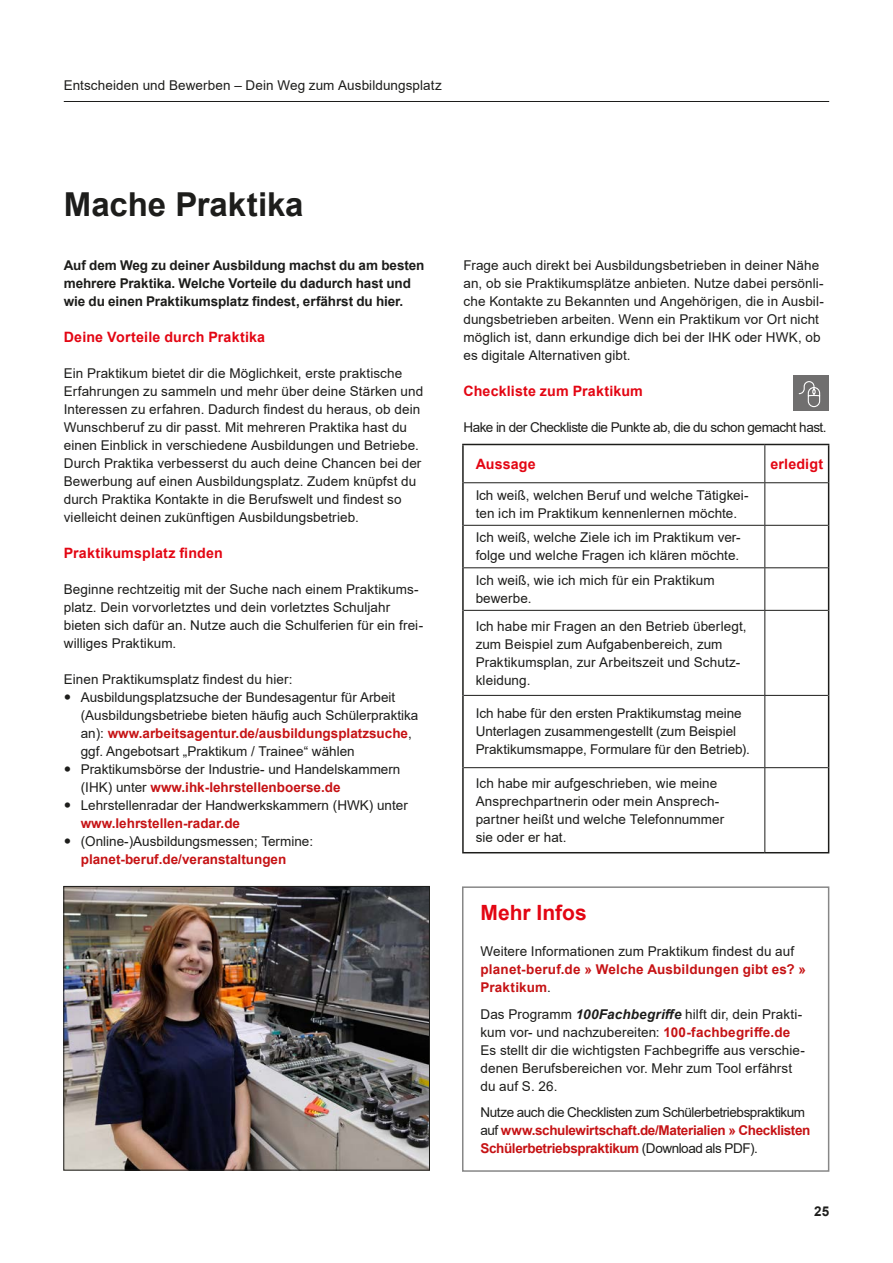
<style>
.page{position:relative;width:893px;height:1263px;background:#fff}
.page>*{position:absolute;margin:0;border:0;box-sizing:border-box;transform-origin:0 0}
.h1_Headline_Gross{font:700 33px "Arial";color:#1d1d1b}
.h2_Headline_Infokasten{font:700 21px "Arial";color:#e30613}
.h2_Subheadline_bold{font:700 14.25px "Arial";letter-spacing:.01em;color:#e30613}
.TH_Tabellenkopfzeile{font:700 14.25px "Arial";letter-spacing:.01em;color:#e30613}
.p_Fließtext{font:13.5px/18px "Arial";letter-spacing:.005em;color:#1d1d1b}
.Tabellentexte{font:13.5px/18px "Arial";letter-spacing:.005em;color:#1d1d1b}
.p_Fließtext_Infokasten{font:13.5px/18px "Arial";letter-spacing:.005em;color:#1d1d1b}
.p_Fließtext_Infokasten-2{font:700 13.5px/18px "Arial";letter-spacing:-.02em;color:#c61315}
.Anreisser{font:700 13.5px/18px "Arial";letter-spacing:-.005em;color:#1d1d1b}
.p_Fließtext_Infokasten-3{font:700 13.5px/18px "Arial";letter-spacing:.015em;color:#c61315}
.p_Fließtext-2{font:13.5px "Arial";letter-spacing:-.035em;color:#1d1d1b}
.s1{font-weight:700;color:#c61315}
.s2{font-weight:400;color:#1d1d1b}
.s3{font-weight:700;font-style:italic}
</style>
<div class="page">
<hr style="left:64px;top:101px;width:765px;height:1px;background:#1d1d1b">
<div style="left:462px;top:886px;width:367px;height:286px;border:2px solid #878787"></div>
<hr style="left:764px;top:445px;width:1px;height:37px;background:#1d1d1b">
<hr style="left:764px;top:483px;width:1px;height:42px;background:#1d1d1b">
<hr style="left:464px;top:525px;width:301px;height:1px;background:#1d1d1b">
<hr style="left:765px;top:525px;width:63px;height:1px;background:#1d1d1b">
<hr style="left:764px;top:526px;width:1px;height:41px;background:#1d1d1b">
<hr style="left:464px;top:567px;width:301px;height:1px;background:#1d1d1b">
<hr style="left:765px;top:567px;width:63px;height:1px;background:#1d1d1b">
<hr style="left:764px;top:568px;width:1px;height:42px;background:#1d1d1b">
<hr style="left:464px;top:610px;width:301px;height:1px;background:#1d1d1b">
<hr style="left:765px;top:610px;width:63px;height:1px;background:#1d1d1b">
<hr style="left:764px;top:611px;width:1px;height:84px;background:#1d1d1b">
<hr style="left:464px;top:695px;width:301px;height:1px;background:#1d1d1b">
<hr style="left:765px;top:695px;width:63px;height:1px;background:#1d1d1b">
<hr style="left:764px;top:696px;width:1px;height:71px;background:#1d1d1b">
<hr style="left:764px;top:768px;width:1px;height:84px;background:#1d1d1b">
<hr style="left:462px;top:444px;width:303px;height:1px;background:#1d1d1b">
<hr style="left:462px;top:445px;width:2px;height:38px;background:#1d1d1b">
<hr style="left:765px;top:444px;width:64px;height:1px;background:#1d1d1b">
<hr style="left:828px;top:445px;width:1px;height:38px;background:#1d1d1b">
<hr style="left:464px;top:482px;width:301px;height:1px;background:#1d1d1b">
<hr style="left:765px;top:482px;width:63px;height:1px;background:#1d1d1b">
<hr style="left:462px;top:483px;width:2px;height:42px;background:#1d1d1b">
<hr style="left:828px;top:483px;width:1px;height:42px;background:#1d1d1b">
<hr style="left:462px;top:525px;width:2px;height:43px;background:#1d1d1b">
<hr style="left:828px;top:525px;width:1px;height:43px;background:#1d1d1b">
<hr style="left:462px;top:568px;width:2px;height:42px;background:#1d1d1b">
<hr style="left:828px;top:568px;width:1px;height:42px;background:#1d1d1b">
<hr style="left:462px;top:610px;width:2px;height:85px;background:#1d1d1b">
<hr style="left:828px;top:610px;width:1px;height:85px;background:#1d1d1b">
<hr style="left:462px;top:695px;width:2px;height:73px;background:#1d1d1b">
<hr style="left:828px;top:695px;width:1px;height:73px;background:#1d1d1b">
<hr style="left:462px;top:768px;width:2px;height:84px;background:#1d1d1b">
<hr style="left:828px;top:768px;width:1px;height:84px;background:#1d1d1b">
<hr style="left:462px;top:852px;width:303px;height:1px;background:#1d1d1b">
<hr style="left:765px;top:852px;width:64px;height:1px;background:#1d1d1b">
<hr style="left:464px;top:767px;width:301px;height:1px;background:#1d1d1b">
<hr style="left:765px;top:767px;width:63px;height:1px;background:#1d1d1b">
<div style="left:793px;top:375px;width:36px;height:36px;background:#706f6f"></div>
<svg style="left:798px;top:381px;width:23px;height:27px"></svg>
<img style="left:65px;top:888px;width:363px;height:280px">
<div style="left:63px;top:886px;width:367px;height:284px;border:1px solid #1d1d1b"></div>
<p class="p_Fließtext" style="left:64px;top:76px;width:379px">Entscheiden und Bewerben – Dein Weg zum Ausbildungsplatz</p>
<h1 class="h1_Headline_Gross" style="left:64px;top:181px;width:241px">Mache Praktika</h1>
<p class="Anreisser" style="left:64px;top:256px;width:362px">Auf dem Weg zu deiner Ausbildung machst du am besten mehrere Praktika. Welche Vorteile du dadurch hast und wie du einen Praktikumsplatz findest, erfährst du hier.</p>
<h2 class="h2_Subheadline_bold" style="left:64px;top:327px;width:203px">Deine Vorteile durch Praktika</h2>
<p class="p_Fließtext" style="left:64px;top:364px;width:361px">Ein Praktikum bietet dir die Möglichkeit, erste praktische Erfahrungen zu sammeln und mehr über deine Stärken und Interessen zu erfahren. Dadurch findest du heraus, ob dein Wunschberuf zu dir passt. Mit mehreren Praktika hast du einen Einblick in verschiedene Ausbildungen und Betriebe.<br>Durch Praktika verbesserst du auch deine Chancen bei der Bewerbung auf einen Ausbildungsplatz. Zudem knüpfst du durch Praktika Kontakte in die Berufswelt und findest so vielleicht deinen zukünftigen Ausbildungsbetrieb.</p>
<h2 class="h2_Subheadline_bold" style="left:64px;top:543px;width:161px">Praktikumsplatz finden</h2>
<p class="p_Fließtext" style="left:64px;top:580px;width:361px">Beginne rechtzeitig mit der Suche nach einem Praktikums&shy;platz. Dein vorvorletztes und dein vorletztes Schuljahr bieten sich dafür an. Nutze auch die Schulferien für ein frei&shy;williges Praktikum.</p>
<p class="p_Fließtext" style="left:64px;top:670px;width:230px">Einen Praktikumsplatz findest du hier:</p>
<p class="p_Fließtext" style="left:81px;top:688px;width:339px">Ausbildungsplatzsuche der Bundesagentur für Arbeit (Ausbildungsbetriebe bieten häufig auch Schülerpraktika an): <span class="s1">www.arbeitsagentur.de/ausbildungsplatzsuche</span>, ggf. Angebotsart „Praktikum / Trainee“ wählen</p>
<p class="p_Fließtext" style="left:81px;top:760px;width:321px">Praktikumsbörse der Industrie- und Handelskammern (IHK) unter <span class="s1">www.ihk-lehrstellenboerse.de</span></p>
<p class="p_Fließtext" style="left:81px;top:796px;width:329px">Lehrstellenradar der Handwerkskammern (HWK) unter <span class="s1">www.lehrstellen-radar.de</span></p>
<p class="p_Fließtext" style="left:81px;top:832px;width:234px">(Online-)Ausbildungsmessen; Termine: <span class="s1">planet-beruf.de/veranstaltungen</span></p>
<p class="p_Fließtext" style="left:463px;top:256px;width:362px">Frage auch direkt bei Ausbildungsbetrieben in deiner Nähe an, ob sie Praktikumsplätze anbieten. Nutze dabei persönli&shy;che Kontakte zu Bekannten und Angehörigen, die in Ausbil&shy;dungsbetrieben arbeiten. Wenn ein Praktikum vor Ort nicht möglich ist, dann erkundige dich bei der IHK oder HWK, ob es digitale Alternativen gibt.</p>
<h2 class="h2_Subheadline_bold" style="left:463px;top:381px;width:181px">Checkliste zum Praktikum</h2>
<p class="p_Fließtext-2" style="left:463px;top:418px;width:365px">Hake in der Checkliste die Punkte ab, die du schon gemacht hast.</p>
<p class="TH_Tabellenkopfzeile" style="left:476px;top:454px;width:62px">Aussage</p>
<p class="TH_Tabellenkopfzeile" style="left:770px;top:454px;width:54px">erledigt</p>
<p class="Tabellentexte" style="left:476px;top:486px;width:274px">Ich weiß, welchen Beruf und welche Tätigkei&shy;ten ich im Praktikum kennenlernen möchte.</p>
<p class="Tabellentexte" style="left:476px;top:529px;width:266px">Ich weiß, welche Ziele ich im Praktikum ver&shy;folge und welche Fragen ich klären möchte.</p>
<p class="Tabellentexte" style="left:476px;top:571px;width:241px">Ich weiß, wie ich mich für ein Praktikum bewerbe.</p>
<p class="Tabellentexte" style="left:476px;top:617px;width:272px">Ich habe mir Fragen an den Betrieb überlegt, zum Beispiel zum Aufgabenbereich, zum Praktikumsplan, zur Arbeitszeit und Schutz&shy;kleidung.</p>
<p class="Tabellentexte" style="left:476px;top:704px;width:276px">Ich habe für den ersten Praktikumstag meine<br>Unterlagen zusammengestellt (zum Beispiel<br>Praktikumsmappe, Formulare für den Betrieb).</p>
<p class="Tabellentexte" style="left:476px;top:774px;width:250px">Ich habe mir aufgeschrieben, wie meine Ansprechpartnerin oder mein Ansprech&shy;partner heißt und welche Telefonnummer sie oder er hat.</p>
<h2 class="h2_Headline_Infokasten" style="left:480px;top:898px;width:108px">Mehr Infos</h2>
<p class="p_Fließtext_Infokasten-3" style="left:480px;top:943px;width:327px"><span class="s2">Weitere Informationen zum Praktikum findest du auf </span>planet-beruf.de » Welche Ausbildungen gibt es? »<br>Praktikum<span class="s2">.</span></p>
<p class="p_Fließtext_Infokasten" style="left:480px;top:1005px;width:326px">Das Programm <span class="s3">100Fachbegriffe</span> hilft dir, dein Prakti&shy;kum vor- und nachzubereiten: <span class="s1">100-fachbegriffe.de </span>Es stellt dir die wichtigsten Fachbegriffe aus verschie&shy;denen Berufsbereichen vor. Mehr zum Tool erfährst du auf S. 26.</p>
<p class="p_Fließtext_Infokasten-2" style="left:480px;top:1104px;width:331px"><span class="s2">Nutze auch die Checklisten zum Schülerbetriebspraktikum auf</span> www.schulewirtschaft.de/Materialien » Checklisten<br>Schülerbetriebspraktikum <span class="s2">(Download als PDF).</span></p>
<p class="Anreisser" style="left:814px;top:1202px;width:17px">25</p>
</div>
